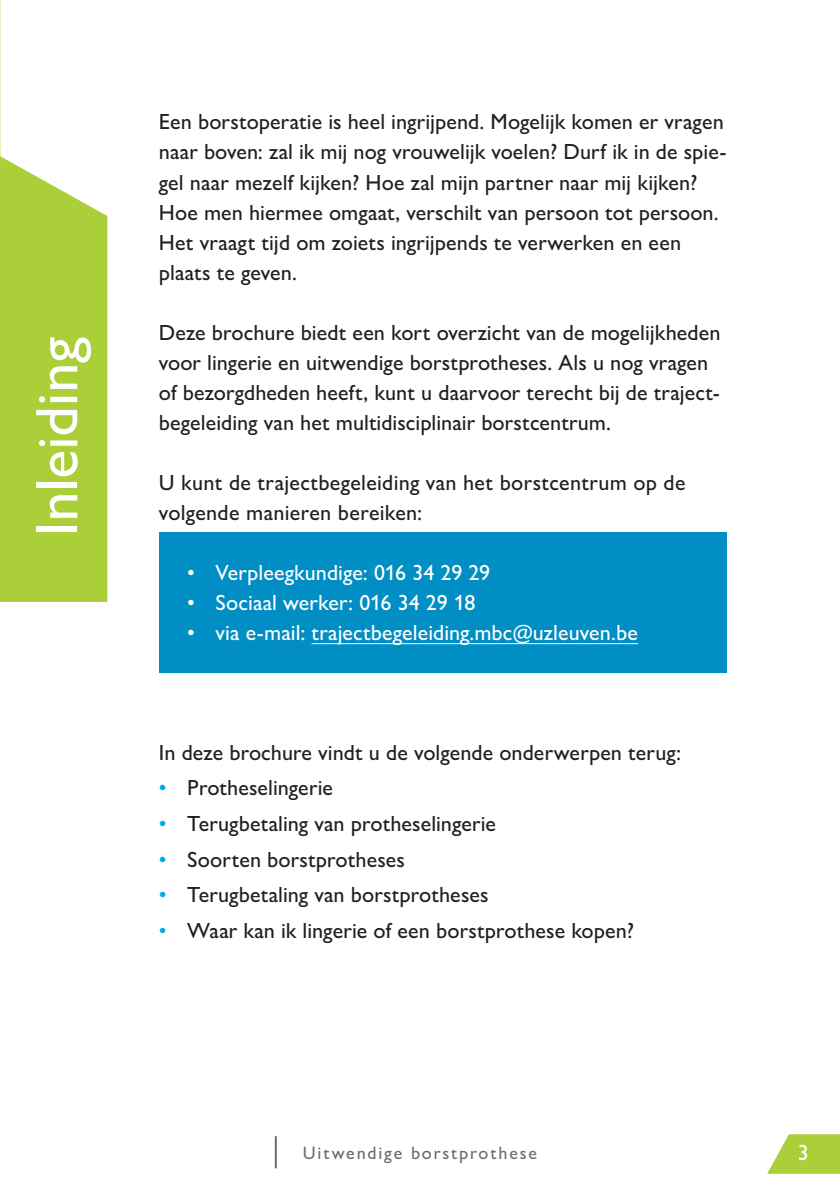
<style>
.page{position:relative;width:840px;height:1191px;background:#fff}
.page>*{position:absolute;margin:0;border:0;box-sizing:border-box;transform-origin:0 0}
.t1{font:500 60px "Gill Sans Nova";color:#fff}
.t2{font:500 22px/30px "Gill Sans Nova";letter-spacing:.005em;color:#231f20}
.t3{font:500 22px "Gill Sans Nova";color:#fff}
.t4{font:500 18px "Gill Sans Nova";letter-spacing:.1em;color:#6c6d70}
.s1{color:#00abe1}
</style>
<div class="page">
<hr style="left:274px;top:1136px;width:2px;height:32px;background:#6c6d70">
<svg style="left:767px;top:1134px;width:72px;height:39px"></svg>
<div style="left:159px;top:532px;width:567px;height:141px;background:#008ec4"></div>
<hr style="left:311px;top:643px;width:326px;height:1px;background:#fff">
<svg style="left:0;top:0;width:1px;height:156px"></svg>
<div style="left:0;top:156px;width:107px;height:446px;background:#abcf38"></div>
<h1 class="t1" style="left:20px;top:536px;width:201px;rotate:-90deg">Inleiding</h1>
<p class="t2" style="left:159px;top:107px;width:568px">Een borstoperatie is heel ingrijpend. Mogelijk komen er vragen naar boven: zal ik mij nog vrouwelijk voelen? Durf ik in de spie&shy;gel naar mezelf kijken? Hoe zal mijn partner naar mij kijken?<br>Hoe men hiermee omgaat, verschilt van persoon tot persoon.<br>Het vraagt tijd om zoiets ingrijpends te verwerken en een plaats te geven.</p>
<p class="t2" style="left:159px;top:317px;width:562px">Deze brochure biedt een kort overzicht van de mogelijkheden voor lingerie en uitwendige borstprotheses. Als u nog vragen of bezorgdheden heeft, kunt u daarvoor terecht bij de traject&shy;begeleiding van het multidisciplinair borstcentrum.</p>
<p class="t2" style="left:159px;top:467px;width:528px">U kunt de trajectbegeleiding van het borstcentrum op de volgende manieren bereiken:</p>
<p class="t3" style="left:187px;top:559px;width:304px">• Verpleegkundige: 016 34 29 29</p>
<p class="t3" style="left:187px;top:589px;width:289px">• Sociaal werker: 016 34 29 18</p>
<p class="t3" style="left:187px;top:619px;width:452px">• via e-mail: trajectbegeleiding.mbc@uzleuven.be</p>
<p class="t2" style="left:159px;top:737px;width:523px">In deze brochure vindt u de volgende onderwerpen terug:</p>
<p class="t2" style="left:159px;top:772px;width:175px"><span class="s1">•</span> Protheselingerie</p>
<p class="t2" style="left:159px;top:808px;width:338px"><span class="s1">•</span> Terugbetaling van protheselingerie</p>
<p class="t2" style="left:159px;top:844px;width:247px"><span class="s1">•</span> Soorten borstprotheses</p>
<p class="t2" style="left:159px;top:879px;width:331px"><span class="s1">•</span> Terugbetaling van borstprotheses</p>
<p class="t2" style="left:159px;top:915px;width:476px"><span class="s1">•</span> Waar kan ik lingerie of een borstprothese kopen?</p>
<p class="t4" style="left:303px;top:1141px;width:236px">Uitwendige borstprothese</p>
<p class="t3" style="left:797px;top:1138px;width:12px">3</p>
</div>
